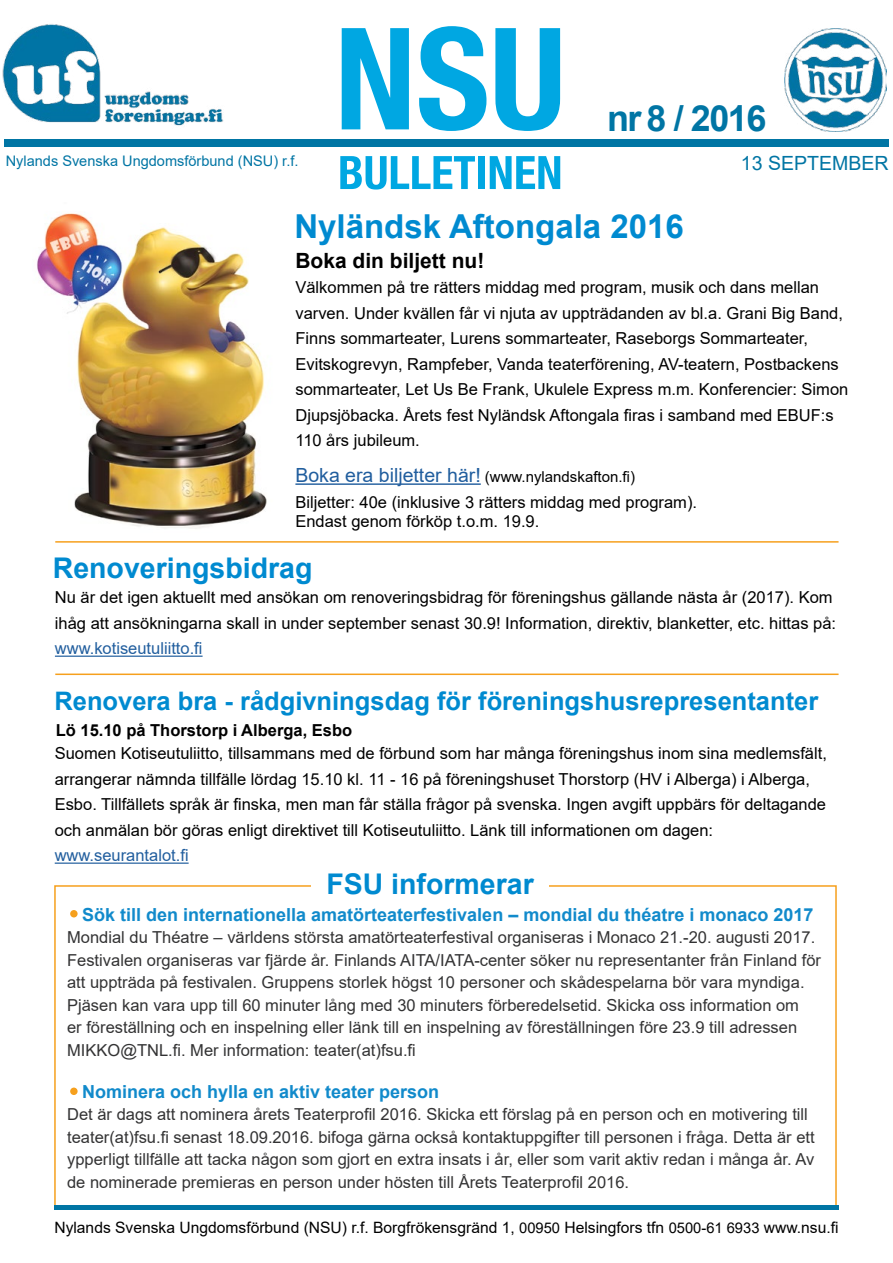
<style>
.page{position:relative;width:893px;height:1263px;background:#fff}
.page>*{position:absolute;margin:0;border:0;box-sizing:border-box;transform-origin:0 0}
.t1{font:700 36px "Arial";letter-spacing:-.04em;color:#0075a4}
.t2{font:700 33px "Arial";color:#008ad0}
.t3{font:700 28.5px "Arial";color:#008ad0}
.t4{font:700 25.5px "Arial";color:#008ad0}
.t5{font:700 21px "Arial";color:#000}
.t6{font:19.5px "Arial";color:#0075a4}
.t7{font:700 18px "Arial";color:#118acb}
.t8{font:16.5px/25.5px "Arial";color:#000}
.t9{font:16.5px/22.5px "Arial";color:#333334}
.t10{font:16.5px "Arial";color:#215e9e}
.t11{font:700 16.5px "Arial";color:#000}
.t12{font:15.6px "Arial";color:#000}
.t13{font:15px "Arial";color:#000}
.t14{font:14.55px "Arial";color:#0075a4}
.s1{font-size:19.5px;color:#215e9e}
.s2{font-size:14.7px}
</style>
<div class="page">
<hr style="left:55px;top:541px;width:783px;height:2px;background:#f6a01d">
<hr style="left:55px;top:673px;width:783px;height:2px;background:#f6a01d">
<hr style="left:295px;top:483px;width:186px;height:2px;background:#215e9e">
<hr style="left:55px;top:656px;width:148px;height:1px;background:#215e9e">
<hr style="left:55px;top:862px;width:134px;height:2px;background:#215e9e">
<div style="left:70px;top:910px;width:8px;height:7px;background:#f6a01d;border-radius:50%"></div>
<div style="left:70px;top:1087px;width:8px;height:8px;background:#f6a01d;border-radius:50%"></div>
<img style="left:36px;top:213px;width:231px;height:316px">
<div style="left:4px;top:139px;width:885px;height:8px;background:#0075a4"></div>
<div style="left:54px;top:1205px;width:785px;height:5px;background:#0075a4"></div>
<img style="left:3px;top:24px;width:221px;height:102px">
<img style="left:784px;top:29px;width:103px;height:102px">
<svg style="left:340px;top:156px;width:135px;height:34px"></svg>
<div style="left:478px;top:156px;width:7px;height:33px;background:#00a7e2"></div>
<svg style="left:490px;top:156px;width:70px;height:33px"></svg>
<svg style="left:342px;top:28px;width:67px;height:101px"></svg>
<svg style="left:419px;top:26px;width:67px;height:105px"></svg>
<svg style="left:495px;top:28px;width:65px;height:103px"></svg>
<h1 class="t1" style="left:607px;top:93px;width:161px">nr 8 / 2016</h1>
<p class="t14" style="left:6px;top:151px;width:294px">Nylands Svenska Ungdomsförbund (NSU) r.f.</p>
<p class="t6" style="left:741px;top:150px;width:149px">13 SEPTEMBER</p>
<h2 class="t2" style="left:294px;top:203px;width:391px">Nyländsk Aftongala 2016</h2>
<p class="t5" style="left:295px;top:245px;width:191px">Boka din biljett nu!</p>
<p class="t8" style="left:295px;top:274px;width:554px">Välkommen på tre rätters middag med program, musik och dans mellan varven. Under kvällen får vi njuta av uppträdanden av bl.a. Grani Big Band, Finns sommarteater, Lurens sommarteater, Raseborgs Sommarteater, Evitskogrevyn, Rampfeber, Vanda teaterförening, AV-teatern, Postbackens sommarteater, Let Us Be Frank, Ukulele Express m.m. Konferencier: Simon Djupsjöbacka. Årets fest Nyländsk Aftongala firas i samband med EBUF:s 110 års jubileum.</p>
<p class="t13" style="left:295px;top:466px;width:341px"><span class="s1">Boka era biljetter här!</span> (www.nylandskafton.fi)</p>
<p class="t8" style="left:295px;top:492px;width:403px;line-height:19.5px">Biljetter: 40e (inklusive 3 rätters middag med program).<br>Endast genom förköp t.o.m. 19.9.</p>
<h3 class="t3" style="left:53px;top:548px;width:261px">Renoveringsbidrag</h3>
<p class="t8" style="left:55px;top:585px;width:783px">Nu är det igen aktuellt med ansökan om renoveringsbidrag för föreningshus gällande nästa år (2017). Kom ihåg att ansökningarna skall in under september senast 30.9! Information, direktiv, blanketter, etc. hittas på:</p>
<p class="t10" style="left:55px;top:637px;width:149px">www.kotiseutuliitto.fi</p>
<h3 class="t4" style="left:54px;top:683px;width:765px">Renovera bra - rådgivningsdag för föreningshusrepresentanter</h3>
<p class="t11" style="left:56px;top:718px;width:298px">Lö 15.10 på Thorstorp i Alberga, Esbo</p>
<p class="t8" style="left:55px;top:741px;width:774px">Suomen Kotiseutuliitto, tillsammans med de förbund som har många föreningshus inom sina medlemsfält, arrangerar nämnda tillfälle lördag 15.10 kl. 11 - 16 på föreningshuset Thorstorp (HV i Alberga) i Alberga, Esbo. Tillfällets språk är finska, men man får ställa frågor på svenska. Ingen avgift uppbärs för deltagande och anmälan bör göras enligt direktivet till Kotiseutuliitto. Länk till informationen om dagen:</p>
<p class="t10" style="left:55px;top:844px;width:135px">www.seurantalot.fi</p>
<h3 class="t3" style="left:326px;top:863px;width:209px">FSU informerar</h3>
<p class="t7" style="left:82px;top:902px;width:733px">Sök till den internationella amatörteaterfestivalen – mondial du théatre i monaco 2017</p>
<p class="t9" style="left:67px;top:926px;width:755px">Mondial du Théatre – världens största amatörteaterfestival organiseras i Monaco 21.-20. augusti 2017.<br>Festivalen organiseras var fjärde år. Finlands AITA/IATA-center söker nu representanter från Finland för att uppträda på festivalen. Gruppens storlek högst 10 personer och skådespelarna bör vara myndiga.<br>Pjäsen kan vara upp till 60 minuter lång med 30 minuters förberedelsetid. Skicka oss information om<br>er föreställning och en inspelning eller länk till en inspelning av föreställningen före 23.9 till adressen MIKKO@TNL.fi. Mer information: teater(at)fsu.fi</p>
<p class="t7" style="left:82px;top:1079px;width:359px">Nominera och hylla en aktiv teater person</p>
<p class="t9" style="left:67px;top:1103px;width:749px">Det är dags att nominera årets Teaterprofil 2016. Skicka ett förslag på en person och en motivering till teater(at)fsu.fi senast 18.09.2016. bifoga gärna också kontaktuppgifter till personen i fråga. Detta är ett ypperligt tillfälle att tacka någon som gjort en extra insats i år, eller som varit aktiv redan i många år. Av de nominerade premieras en person under hösten till Årets Teaterprofil 2016.</p>
<p class="t12" style="left:54px;top:1216px;width:786px">Nylands Svenska Ungdomsförbund (NSU) r.f. Borgfrökensgränd 1, <span class="s2">00950</span> Helsingfors tfn <span class="s2">0500-61 6933</span> www.nsu.fi</p>
</div>
